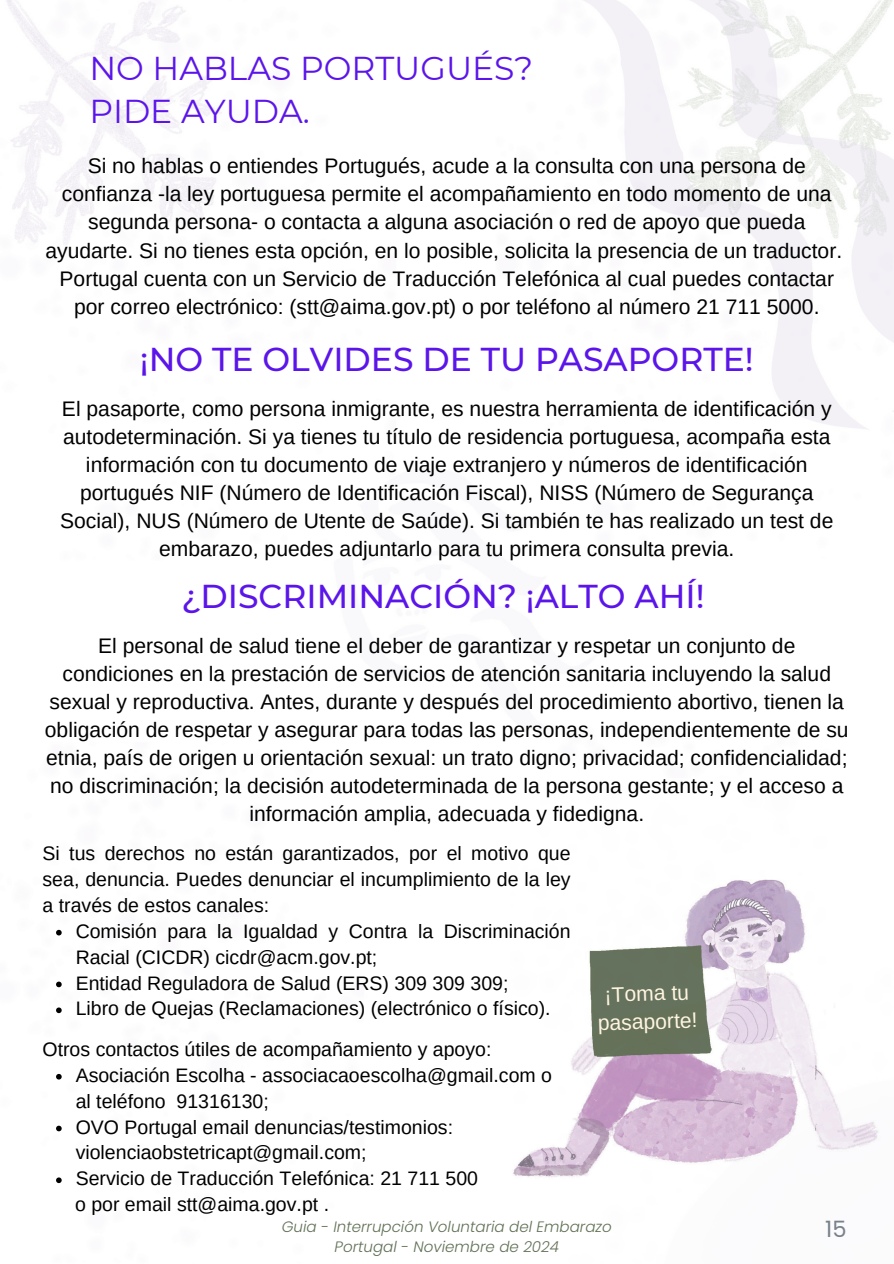
<style>
.page{position:relative;width:894px;height:1264px;background:#fff}
.page>*{position:absolute;margin:0;border:0;box-sizing:border-box;transform-origin:0 0}
.t1{font:500 33px "Montserrat";color:#5b15ea}
.t2{font:33px/43.8px "Montserrat";color:#5b15ea}
.t3{font:22.5px "Poppins";color:#78818b}
.t4{font:21px/28.2px "Arimo";color:#000;text-align:center}
.t5{font:21px/28.2px "Arimo";color:#fff5e0;text-align:center}
.t6{font:19.5px/25.8px "Arimo";color:#000}
.t7{font:italic 300 15px "Poppins";color:#617155}
</style>
<div class="page">
<img style="left:6px;top:0;width:887px;height:1184px">
<img style="left:492px;top:778px;width:401px;height:406px">
<svg style="left:56px;top:929px;width:6px;height:6px"></svg>
<svg style="left:56px;top:981px;width:6px;height:6px"></svg>
<svg style="left:56px;top:1007px;width:6px;height:6px"></svg>
<svg style="left:56px;top:1073px;width:6px;height:6px"></svg>
<svg style="left:56px;top:1125px;width:6px;height:6px"></svg>
<svg style="left:56px;top:1177px;width:6px;height:6px"></svg>
<h3 class="t2" style="left:89px;top:46px;width:445px">NO HABLAS PORTUGUÉS?<br>PIDE AYUDA.</h3>
<h1 class="t4" style="left:46px;top:152px;width:798px">Si no hablas o entiendes Portugués, acude a la consulta con una persona de confianza -la ley portuguesa permite el acompañamiento en todo momento de una segunda persona- o contacta a alguna asociación o red de apoyo que pueda ayudarte. Si no tienes esta opción, en lo posible, solicita la presencia de un traductor.<br>Portugal cuenta con un Servicio de Traducción Telefónica al cual puedes contactar por correo electrónico: (stt@aima.gov.pt) o por teléfono al número 21 711 5000.</h1>
<h1 class="t1" style="left:140px;top:339px;width:615px">¡NO TE OLVIDES DE TU PASAPORTE!</h1>
<h3 class="t4" style="left:60px;top:394px;width:774px">El pasaporte, como persona inmigrante, es nuestra herramienta de identificación y autodeterminación. Si ya tienes tu título de residencia portuguesa, acompaña esta información con tu documento de viaje extranjero y números de identificación portugués NIF (Número de Identificación Fiscal), NISS (Número de Segurança Social), NUS (Número de Utente de Saúde). Si también te has realizado un test de embarazo, puedes adjuntarlo para tu primera consulta previa.</h3>
<p class="t1" style="left:181px;top:576px;width:524px">¿DISCRIMINACIÓN? ¡ALTO AHÍ!</p>
<p class="t4" style="left:45px;top:631px;width:805px">El personal de salud tiene el deber de garantizar y respetar un conjunto de condiciones en la prestación de servicios de atención sanitaria incluyendo la salud sexual y reproductiva. Antes, durante y después del procedimiento abortivo, tienen la obligación de respetar y asegurar para todas las personas, independientemente de su etnia, país de origen u orientación sexual: un trato digno; privacidad; confidencialidad; no discriminación; la decisión autodeterminada de la persona gestante; y el acceso a información amplia, adecuada y fidedigna.</p>
<h3 class="t6" style="left:43px;top:840px;width:529px;text-align:justify">Si tus derechos no están garantizados, por el motivo que sea, denuncia. Puedes denunciar el incumplimiento de la ley a través de estos canales:</h3>
<p class="t6" style="left:76px;top:918px;width:496px">Comisión para la Igualdad y Contra la Discriminación<br>Racial (CICDR) cicdr@acm.gov.pt;</p>
<h3 class="t6" style="left:76px;top:969px;width:434px">Entidad Reguladora de Salud (ERS) 309 309 309;</h3>
<p class="t6" style="left:76px;top:995px;width:476px">Libro de Quejas (Reclamaciones) (electrónico o físico).</p>
<h3 class="t6" style="left:43px;top:1036px;width:450px">Otros contactos útiles de acompañamiento y apoyo:</h3>
<p class="t6" style="left:76px;top:1062px;width:477px">Asociación Escolha - associacaoescolha@gmail.com o al teléfono 91316130;</p>
<p class="t6" style="left:76px;top:1113px;width:379px">OVO Portugal email denuncias/testimonios: violenciaobstetricapt@gmail.com;</p>
<p class="t6" style="left:76px;top:1165px;width:404px">Servicio de Traducción Telefónica: 21 711 500</p>
<h3 class="t6" style="left:75px;top:1191px;width:255px">o por email stt@aima.gov.pt .</h3>
<p class="t5" style="left:596px;top:980px;width:101px;rotate:-2deg">¡Toma tu pasaporte!</p>
<h2 class="t7" style="left:282px;top:1216px;width:331px">Guia - Interrupción Voluntaria del Embarazo</h2>
<p class="t3" style="left:825px;top:1213px;width:23px">15</p>
<h3 class="t7" style="left:334px;top:1235px;width:226px">Portugal - Noviembre de 2024</h3>
</div>
